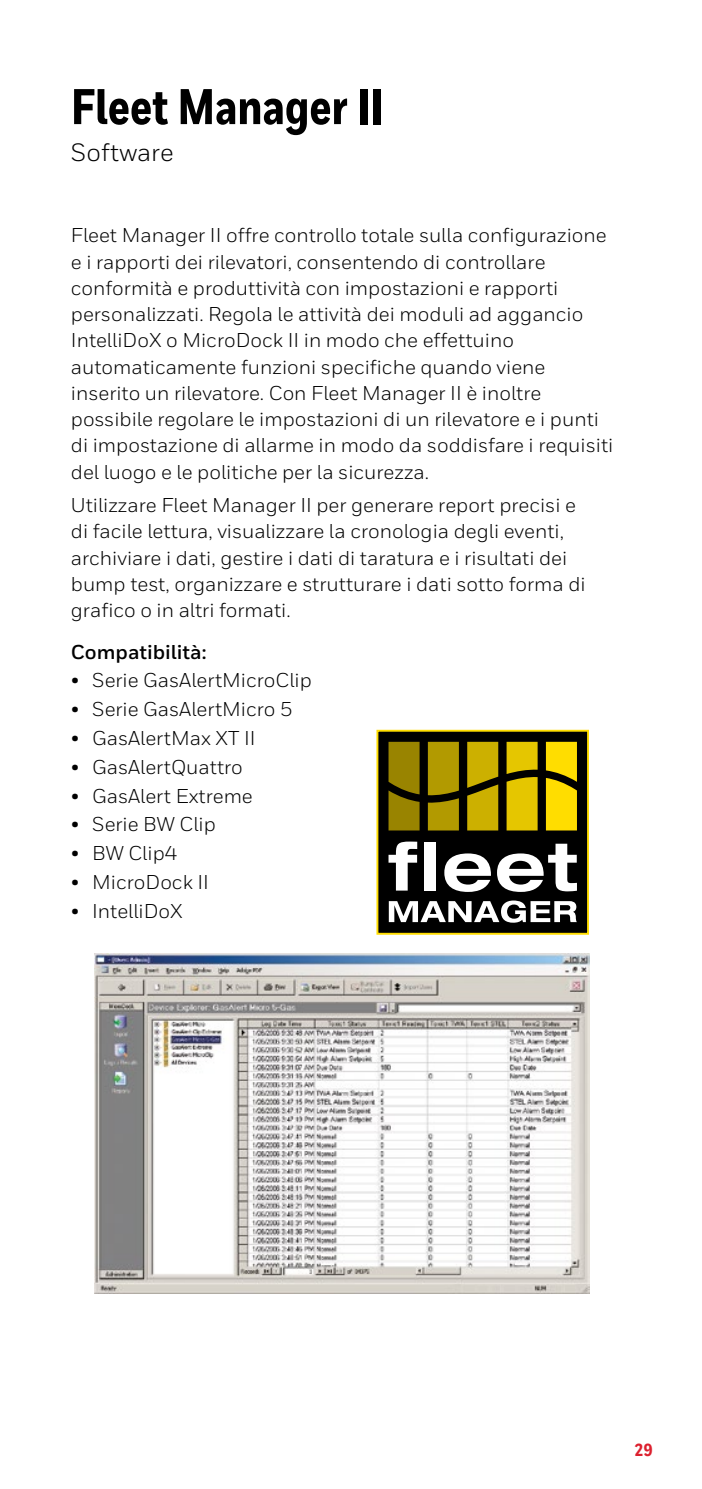
<style>
.page{position:relative;width:702px;height:1489px;background:#fff}
.page>*{position:absolute;margin:0;border:0;box-sizing:border-box;transform-origin:0 0}
.t1{font:800 50px "Honeywell Cond";color:#000}
.t2{font:25px "Honeywell Sans";color:#000}
.t3{font:20px/26.2px "Honeywell Sans";color:#000}
.t4{font:700 20px "Honeywell Sans";color:#000}
.t5{font:800 17.5px "Honeywell Cond";color:#dc202e}
</style>
<div class="page">
<img style="left:95px;top:953px;width:494px;height:340px">
<div style="left:377px;top:730px;width:211px;height:203px;background:#000"></div>
<svg style="left:546px;top:741px;width:31px;height:89px;background:#e5c600"></svg>
<svg style="left:388px;top:741px;width:31px;height:89px;background:#877400"></svg>
<svg style="left:428px;top:741px;width:31px;height:89px;background:#a08b00"></svg>
<svg style="left:467px;top:741px;width:31px;height:89px;background:#b69d00"></svg>
<svg style="left:506px;top:741px;width:31px;height:89px;background:#cbb000"></svg>
<svg style="left:389px;top:900px;width:188px;height:22px"></svg>
<svg style="left:388px;top:841px;width:29px;height:49px"></svg>
<div style="left:424px;top:842px;width:12px;height:48px;background:#fff"></div>
<svg style="left:444px;top:853px;width:47px;height:38px"></svg>
<svg style="left:497px;top:843px;width:80px;height:48px"></svg>
<div style="left:376px;top:729px;width:213px;height:205px;border:2px solid #fd0"></div>
<h1 class="t1" style="left:71px;top:76px;width:314px">Fleet Manager II</h1>
<p class="t2" style="left:71px;top:138px;width:104px">Software</p>
<p class="t3" style="left:71px;top:222px;width:544px">Fleet Manager II offre controllo totale sulla configurazione e i rapporti dei rilevatori, consentendo di controllare conformità e produttività con impostazioni e rapporti personalizzati. Regola le attività dei moduli ad aggancio IntelliDoX o MicroDock II in modo che effettuino automaticamente funzioni specifiche quando viene inserito un rilevatore. Con Fleet Manager II è inoltre possibile regolare le impostazioni di un rilevatore e i punti di impostazione di allarme in modo da soddisfare i requisiti del luogo e le politiche per la sicurezza.</p>
<p class="t3" style="left:71px;top:492px;width:516px">Utilizzare Fleet Manager II per generare report precisi e di facile lettura, visualizzare la cronologia degli eventi, archiviare i dati, gestire i dati di taratura e i risultati dei bump test, organizzare e strutturare i dati sotto forma di grafico o in altri formati.</p>
<p class="t4" style="left:71px;top:639px;width:137px">Compatibilità:</p>
<p class="t3" style="left:71px;top:667px;width:242px">• Serie GasAlertMicroClip</p>
<p class="t3" style="left:71px;top:696px;width:223px">• Serie GasAlertMicro 5</p>
<p class="t3" style="left:71px;top:725px;width:186px">• GasAlertMax XT II</p>
<p class="t3" style="left:71px;top:753px;width:173px">• GasAlertQuattro</p>
<p class="t3" style="left:71px;top:782px;width:183px">• GasAlert Extreme</p>
<p class="t3" style="left:71px;top:811px;width:146px">• Serie BW Clip</p>
<p class="t3" style="left:71px;top:840px;width:108px">• BW Clip4</p>
<p class="t3" style="left:71px;top:868px;width:140px">• MicroDock II</p>
<p class="t3" style="left:71px;top:897px;width:113px">• IntelliDoX</p>
<p class="t5" style="left:634px;top:1439px;width:20px">29</p>
</div>
